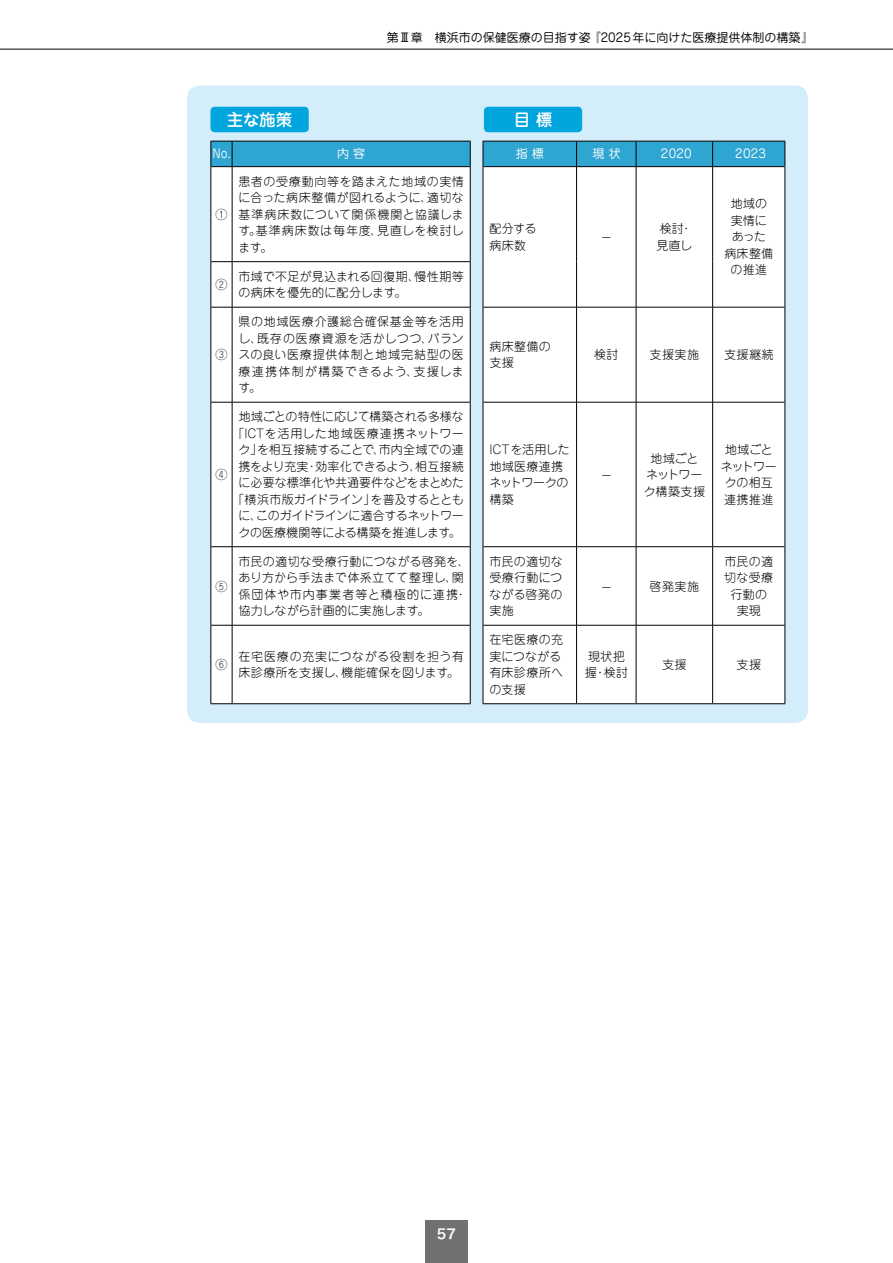
<style>
.page{position:relative;width:893px;height:1263px;background:#fff}
.page>*{position:absolute;margin:0;border:0;box-sizing:border-box;transform-origin:0 0}
.t1{font:500 16.5px "Jun 34 Pro";color:#fff}
.t2{font:13.5px "Hira Kaku Pro N W6";color:#fff}
.t3{font:300 12px/16.5px "Jun 101 Pro";letter-spacing:.02em;color:#000}
.t4{font:300 12px/16.5px "Jun 101 Pro";color:#000;text-align:center}
.t5{font:12px "Jun 201 Pro";color:#000}
.t6{font:300 12px/16.5px "Jun 101 Pro";letter-spacing:.04em;color:#000}
.t7{font:300 12px/16.5px "Jun 101 Pro";letter-spacing:-.005em;color:#000}
.t8{font:12px "Jun 201 Pro";letter-spacing:.01em;color:#fff}
.t9{font:300 12px/16.5px "Jun 101 Pro";letter-spacing:-.01em;color:#000;text-align:center}
.t10{font:12px "Jun 201 Pro";letter-spacing:.01em;color:#fff;scale:.9 1}
.t11{font:300 12px "Jun 101 Pro";letter-spacing:.02em;color:#000;scale:2 1}
</style>
<div class="page">
<div style="left:425px;top:1220px;width:43px;height:43px;background:#727171"></div>
<hr style="left:0;top:49px;width:893px;height:1px;background:#000">
<div style="left:187px;top:85px;width:621px;height:638px;background:#d3edfb;border-radius:13px"></div>
<div style="left:211px;top:167px;width:573px;height:537px;background:#fff"></div>
<hr style="left:210px;top:167px;width:1px;height:95px;background:#000">
<hr style="left:470px;top:167px;width:1px;height:95px;background:#000">
<hr style="left:483px;top:167px;width:1px;height:95px;background:#000">
<hr style="left:784px;top:167px;width:1px;height:95px;background:#000">
<hr style="left:210px;top:262px;width:1px;height:45px;background:#000">
<hr style="left:470px;top:262px;width:1px;height:45px;background:#000">
<hr style="left:483px;top:262px;width:1px;height:45px;background:#000">
<hr style="left:784px;top:262px;width:1px;height:45px;background:#000">
<hr style="left:210px;top:307px;width:1px;height:95px;background:#000">
<hr style="left:470px;top:307px;width:1px;height:95px;background:#000">
<hr style="left:483px;top:307px;width:1px;height:95px;background:#000">
<hr style="left:784px;top:307px;width:1px;height:95px;background:#000">
<hr style="left:210px;top:402px;width:1px;height:145px;background:#000">
<hr style="left:470px;top:402px;width:1px;height:145px;background:#000">
<hr style="left:483px;top:402px;width:1px;height:145px;background:#000">
<hr style="left:784px;top:402px;width:1px;height:145px;background:#000">
<hr style="left:210px;top:547px;width:1px;height:78px;background:#000">
<hr style="left:470px;top:547px;width:1px;height:78px;background:#000">
<hr style="left:483px;top:547px;width:1px;height:78px;background:#000">
<hr style="left:784px;top:547px;width:1px;height:78px;background:#000">
<hr style="left:210px;top:625px;width:1px;height:78px;background:#000">
<hr style="left:470px;top:625px;width:1px;height:78px;background:#000">
<hr style="left:483px;top:625px;width:1px;height:78px;background:#000">
<hr style="left:784px;top:625px;width:1px;height:78px;background:#000">
<svg style="left:210px;top:703px;width:22px;height:1px"></svg>
<hr style="left:232px;top:703px;width:239px;height:1px;background:#000">
<hr style="left:483px;top:703px;width:94px;height:1px;background:#000">
<hr style="left:577px;top:703px;width:59px;height:1px;background:#000">
<hr style="left:636px;top:703px;width:77px;height:1px;background:#000">
<hr style="left:713px;top:703px;width:72px;height:1px;background:#000">
<hr style="left:232px;top:167px;width:1px;height:94px;background:#000">
<hr style="left:576px;top:167px;width:1px;height:95px;background:#000">
<svg style="left:211px;top:261px;width:21px;height:1px"></svg>
<hr style="left:232px;top:261px;width:238px;height:1px;background:#000">
<hr style="left:232px;top:262px;width:1px;height:45px;background:#000">
<hr style="left:576px;top:262px;width:1px;height:45px;background:#000">
<svg style="left:211px;top:307px;width:21px;height:1px"></svg>
<hr style="left:232px;top:307px;width:238px;height:1px;background:#000">
<hr style="left:232px;top:307px;width:1px;height:95px;background:#000">
<hr style="left:483px;top:307px;width:94px;height:1px;background:#000">
<hr style="left:576px;top:307px;width:1px;height:95px;background:#000">
<svg style="left:211px;top:402px;width:21px;height:1px"></svg>
<hr style="left:232px;top:402px;width:238px;height:1px;background:#000">
<hr style="left:232px;top:402px;width:1px;height:144px;background:#000">
<hr style="left:483px;top:402px;width:94px;height:1px;background:#000">
<svg style="left:211px;top:546px;width:21px;height:1px"></svg>
<hr style="left:232px;top:546px;width:238px;height:1px;background:#000">
<hr style="left:232px;top:547px;width:1px;height:78px;background:#000">
<svg style="left:211px;top:625px;width:21px;height:1px"></svg>
<hr style="left:232px;top:625px;width:238px;height:1px;background:#000">
<hr style="left:232px;top:625px;width:1px;height:78px;background:#000">
<hr style="left:636px;top:167px;width:1px;height:95px;background:#000">
<hr style="left:712px;top:167px;width:1px;height:95px;background:#000">
<hr style="left:636px;top:262px;width:1px;height:45px;background:#000">
<hr style="left:712px;top:262px;width:1px;height:45px;background:#000">
<hr style="left:577px;top:307px;width:59px;height:1px;background:#000">
<hr style="left:636px;top:307px;width:77px;height:1px;background:#000">
<hr style="left:636px;top:307px;width:1px;height:95px;background:#000">
<hr style="left:713px;top:307px;width:71px;height:1px;background:#000">
<hr style="left:712px;top:307px;width:1px;height:95px;background:#000">
<hr style="left:577px;top:402px;width:59px;height:1px;background:#000">
<hr style="left:576px;top:402px;width:1px;height:144px;background:#000">
<hr style="left:636px;top:402px;width:77px;height:1px;background:#000">
<hr style="left:636px;top:402px;width:1px;height:144px;background:#000">
<hr style="left:713px;top:402px;width:71px;height:1px;background:#000">
<hr style="left:712px;top:402px;width:1px;height:144px;background:#000">
<hr style="left:483px;top:546px;width:94px;height:1px;background:#000">
<hr style="left:577px;top:546px;width:59px;height:1px;background:#000">
<hr style="left:576px;top:547px;width:1px;height:78px;background:#000">
<hr style="left:636px;top:546px;width:77px;height:1px;background:#000">
<hr style="left:636px;top:547px;width:1px;height:78px;background:#000">
<hr style="left:713px;top:546px;width:71px;height:1px;background:#000">
<hr style="left:712px;top:547px;width:1px;height:78px;background:#000">
<hr style="left:483px;top:625px;width:94px;height:1px;background:#000">
<hr style="left:577px;top:625px;width:59px;height:1px;background:#000">
<hr style="left:576px;top:625px;width:1px;height:78px;background:#000">
<hr style="left:636px;top:625px;width:77px;height:1px;background:#000">
<hr style="left:636px;top:625px;width:1px;height:78px;background:#000">
<hr style="left:713px;top:625px;width:71px;height:1px;background:#000">
<hr style="left:712px;top:625px;width:1px;height:78px;background:#000">
<svg style="left:210px;top:141px;width:575px;height:26px;background:#309ec6"></svg>
<hr style="left:232px;top:166px;width:238px;height:1px;background:#000">
<div style="left:210px;top:107px;width:99px;height:25px;background:#00a5de;border-radius:4px"></div>
<div style="left:484px;top:107px;width:98px;height:25px;background:#00a5de;border-radius:4px"></div>
<p class="t5" style="left:387px;top:28px;width:429px">第Ⅲ章　横浜市の保健医療の目指す姿『2025年に向けた医療提供体制の構築』</p>
<h1 class="t1" style="left:227px;top:106px;width:67px">主な施策</h1>
<h1 class="t1" style="left:514px;top:106px;width:40px">目 標</h1>
<p class="t10" style="left:212px;top:144px;width:22px">No.</p>
<p class="t8" style="left:337px;top:144px;width:29px">内 容</p>
<p class="t8" style="left:516px;top:144px;width:29px">指 標</p>
<p class="t8" style="left:592px;top:144px;width:29px">現 状</p>
<p class="t8" style="left:661px;top:144px;width:32px">2020</p>
<p class="t8" style="left:735px;top:144px;width:32px">2023</p>
<p class="t3" style="left:215px;top:205px;width:13px">①</p>
<p class="t3" style="left:238px;top:172px;width:227px;text-align:justify">患者の受療動向等を踏まえた地域の実情に合った病床整備が図れるように、適切な基準病床数について関係機関と協議します。基準病床数は毎年度、見直しを検討します。</p>
<p class="t3" style="left:215px;top:275px;width:13px">②</p>
<p class="t3" style="left:238px;top:267px;width:227px">市域で不足が見込まれる回復期、慢性期等の病床を優先的に配分します。</p>
<p class="t3" style="left:215px;top:345px;width:13px">③</p>
<p class="t3" style="left:215px;top:465px;width:13px">④</p>
<p class="t3" style="left:238px;top:312px;width:227px;text-align:justify">県の地域医療介護総合確保基金等を活用し、既存の医療資源を活かしつつ、バランスの良い医療提供体制と地域完結型の医療連携体制が構築できるよう、支援します。</p>
<p class="t4" style="left:232px;top:407px;width:233px">地域ごとの特性に応じて構築される多様な「ICTを活用した地域医療連携ネットワーク」を相互接続することで、市内全域での連携をより充実・効率化できるよう、相互接続に必要な標準化や共通要件などをまとめた「横浜市版ガイドライン」を普及するとともに、このガイドラインに適合するネットワークの医療機関等による構築を推進します。</p>
<p class="t3" style="left:489px;top:219px;width:49px">配分する病床数</p>
<p class="t11" style="left:601px;top:227px;width:7px">-</p>
<p class="t3" style="left:656px;top:219px;width:37px">検討・見直し</p>
<p class="t3" style="left:724px;top:194px;width:50px;text-align:center">地域の実情にあった病床整備の推進</p>
<p class="t3" style="left:489px;top:337px;width:63px">病床整備の支援</p>
<p class="t3" style="left:594px;top:345px;width:26px">検討</p>
<p class="t3" style="left:650px;top:345px;width:51px">支援実施</p>
<p class="t3" style="left:724px;top:345px;width:51px">支援継続</p>
<p class="t7" style="left:489px;top:440px;width:81px">ICTを活用した地域医療連携ネットワークの構築</p>
<p class="t11" style="left:601px;top:465px;width:7px">-</p>
<p class="t9" style="left:644px;top:448px;width:63px">地域ごとネットワーク構築支援</p>
<p class="t3" style="left:721px;top:440px;width:58px;text-align:center">地域ごとネットワークの相互連携推進</p>
<p class="t3" style="left:215px;top:576px;width:13px">⑤</p>
<p class="t3" style="left:238px;top:552px;width:233px">市民の適切な受療行動につながる啓発を、あり方から手法まで体系立てて整理し、関係団体や市内事業者等と積極的に連携・協力しながら計画的に実施します。</p>
<p class="t3" style="left:489px;top:552px;width:75px;text-align:justify">市民の適切な受療行動につながる啓発の実施</p>
<p class="t3" style="left:215px;top:655px;width:13px">⑥</p>
<p class="t6" style="left:238px;top:647px;width:227px">在宅医療の充実につながる役割を担う有床診療所を支援し、機能確保を図ります。</p>
<p class="t3" style="left:489px;top:630px;width:75px">在宅医療の充実につながる有床診療所への支援</p>
<p class="t11" style="left:601px;top:576px;width:7px">-</p>
<p class="t3" style="left:650px;top:576px;width:51px">啓発実施</p>
<p class="t3" style="left:724px;top:552px;width:50px;text-align:center">市民の適切な受療行動の実現</p>
<p class="t3" style="left:585px;top:647px;width:45px">現状把握・検討</p>
<p class="t3" style="left:662px;top:655px;width:26px">支援</p>
<p class="t3" style="left:737px;top:655px;width:26px">支援</p>
<p class="t2" style="left:437px;top:1221px;width:21px">57</p>
</div>
